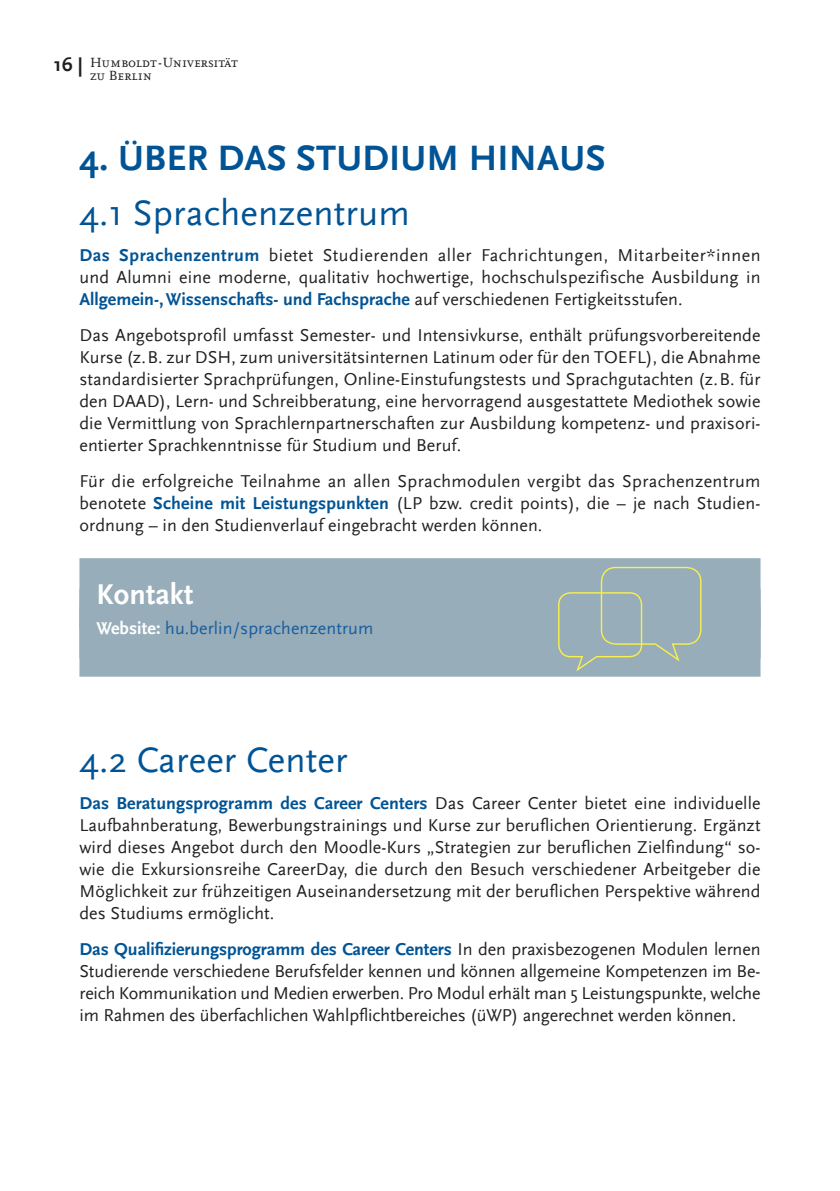
<style>
.page{position:relative;width:840px;height:1191px;background:#fff}
.page>*{position:absolute;margin:0;border:0;box-sizing:border-box;transform-origin:0 0}
.LT{font:37px "HU Scala Sans";letter-spacing:.005em;color:#005495}
.LT-2{font:700 37px "HU Scala Sans";letter-spacing:.005em;color:#005495}
.LT-3{font:700 30px "HU Scala Sans";letter-spacing:.005em;color:#fff}
.LT-4{font:700 20px "HU Scala Sans";color:#231f20}
.LT-5{font:18px/22px "HU Scala Sans";letter-spacing:.005em;color:#231f20;text-align:justify}
.LT-6{font:18px "HU Scala Sans";letter-spacing:.005em;color:#175d9e}
.t1{font:14px/13px "HU Scala SC";letter-spacing:.01em;color:#231f20}
.s1{font-weight:700;color:#005495}
.s2{font-weight:700;color:#fff}
</style>
<div class="page">
<div style="left:79px;top:558px;width:681px;height:70px;background:#97adba"></div>
<div style="left:79px;top:606px;width:681px;height:70px;background:#97adba"></div>
<svg style="left:558px;top:566px;width:143px;height:106px"></svg>
<p class="LT-4" style="left:54px;top:53px;width:31px">16 |</p>
<p class="t1" style="left:90px;top:56px;width:149px">Humboldt-Universität zu Berlin</p>
<p class="LT-2" style="left:79px;top:137px;width:527px">4. ÜBER DAS STUDIUM HINAUS</p>
<p class="LT" style="left:79px;top:192px;width:331px">4.1 Sprachenzentrum</p>
<p class="LT-5" style="left:79px;top:244px;width:682px"><span class="s1">Das Sprachenzentrum</span> bietet Studierenden aller Fachrichtungen, Mitarbeiter*innen und Alumni eine moderne, qualitativ hochwertige, hochschulspezifische Ausbildung in <span class="s1">Allgemein-, Wissenschafts- und Fachsprache</span> auf verschiedenen Fertigkeitsstufen.</p>
<p class="LT-5" style="left:79px;top:324px;width:682px">Das Angebotsprofil umfasst Semester- und Intensivkurse, enthält prüfungsvorbereitende Kurse (z.B. zur DSH, zum universitätsinternen Latinum oder für den TOEFL), die Abnahme standardisierter Sprachprüfungen, Online-Einstufungstests und Sprachgutachten (z.B. für den DAAD), Lern- und Schreibberatung, eine hervorragend ausgestattete Mediothek sowie die Vermittlung von Sprachlernpartnerschaften zur Ausbildung kompetenz- und praxisori&shy;entierter Sprachkenntnisse für Studium und Beruf.</p>
<p class="LT-5" style="left:79px;top:470px;width:682px">Für die erfolgreiche Teilnahme an allen Sprachmodulen vergibt das Sprachenzentrum benotete <span class="s1">Scheine mit Leistungspunkten</span> (LP bzw. credit points), die – je nach Studien&shy;ordnung – in den Studienverlauf eingebracht werden können.</p>
<p class="LT-3" style="left:96px;top:577px;width:98px">Kontakt</p>
<p class="LT-6" style="left:96px;top:618px;width:278px"><span class="s2">Website:</span> hu.berlin/sprachenzentrum</p>
<p class="LT" style="left:79px;top:740px;width:269px">4.2 Career Center</p>
<p class="LT-5" style="left:79px;top:792px;width:682px"><span class="s1">Das Beratungsprogramm des Career Centers</span> Das Career Center bietet eine individuelle Laufbahnberatung, Bewerbungstrainings und Kurse zur beruflichen Orientierung. Ergänzt wird dieses Angebot durch den Moodle-Kurs „Strategien zur beruflichen Zielfindung“ so&shy;wie die Exkursionsreihe CareerDay, die durch den Besuch verschiedener Arbeitgeber die Möglichkeit zur frühzeitigen Auseinandersetzung mit der beruflichen Perspektive während des Studiums ermöglicht.</p>
<p class="LT-5" style="left:79px;top:938px;width:682px"><span class="s1">Das Qualifizierungsprogramm des Career Centers</span> In den praxisbezogenen Modulen lernen Studierende verschiedene Berufsfelder kennen und können allgemeine Kompetenzen im Be&shy;reich Kommunikation und Medien erwerben. Pro Modul erhält man 5 Leistungspunkte, welche im Rahmen des überfachlichen Wahlpflichtbereiches (üWP) angerechnet werden können.</p>
</div>
